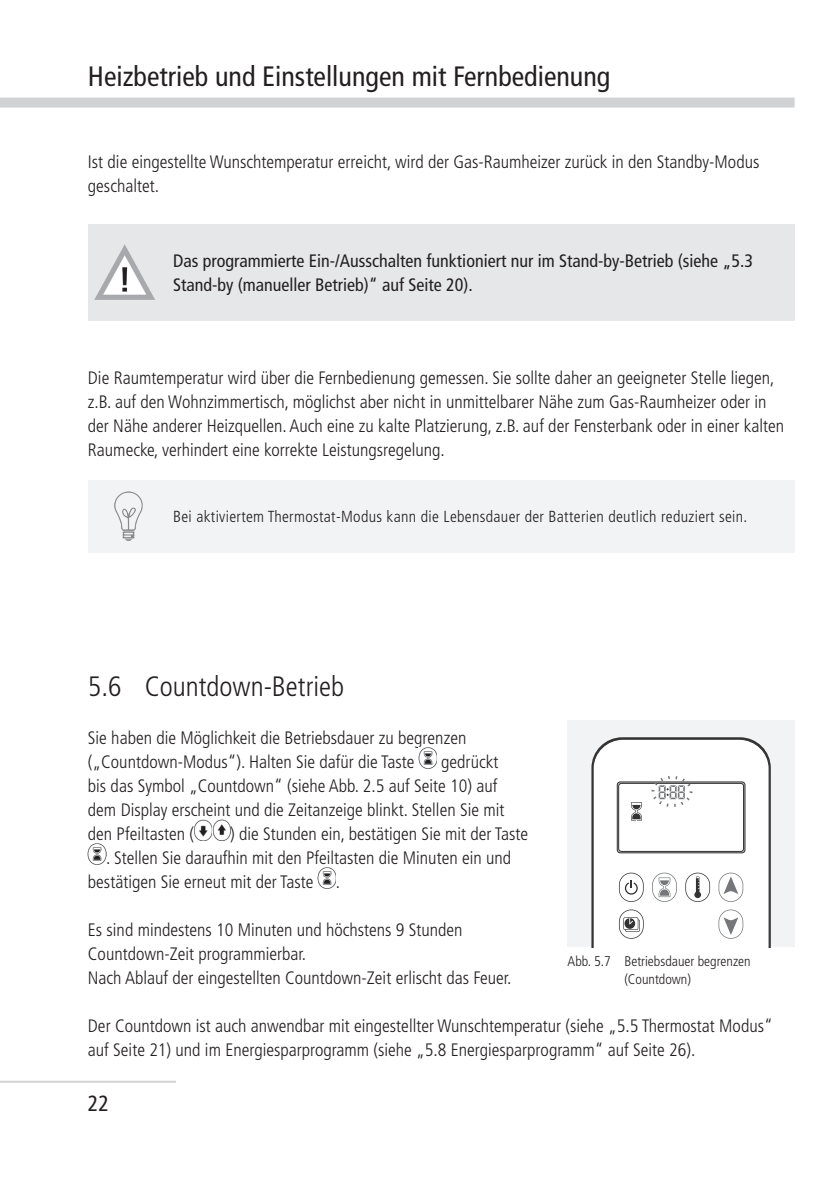
<style>
.page{position:relative;width:840px;height:1191px;background:#fff}
.page>*{position:absolute;margin:0;border:0;box-sizing:border-box;transform-origin:0 0}
.t1{font:condensed 28px "Frutiger LT";color:#231f20}
.t2{font:300 condensed 28px "Frutiger LT";color:#231f20}
.t3{font:condensed 22px "Frutiger LT";color:#231f20}
.t4{font:300 condensed 18px/24px "Frutiger LT";color:#231f20}
.t5{font:condensed 18px/24px "Frutiger LT";color:#231f20}
.t6{font:300 condensed 16px "Frutiger LT";letter-spacing:.02em;color:#231f20}
.t7{font:300 condensed 14px/18px "Frutiger LT";color:#231f20;text-align:center}
</style>
<div class="page">
<div style="left:0;top:98px;width:794px;height:10px;background:#d1d2d4"></div>
<hr style="left:0;top:1080px;width:176px;height:2px;background:#d1d2d4">
<img style="left:418px;top:747px;width:18px;height:21px">
<img style="left:194px;top:819px;width:36px;height:21px">
<img style="left:88px;top:843px;width:18px;height:21px">
<img style="left:318px;top:867px;width:18px;height:21px">
<div style="left:88px;top:224px;width:706px;height:96px;background:#e6e7e9"></div>
<img style="left:95px;top:244px;width:60px;height:56px">
<div style="left:88px;top:480px;width:706px;height:72px;background:#f2f3f4"></div>
<img style="left:114px;top:491px;width:29px;height:50px">
<div style="left:567px;top:720px;width:227px;height:227px;background:#f2f3f4"></div>
<svg style="left:591px;top:737px;width:179px;height:210px"></svg>
<div style="left:651px;top:776px;width:41px;height:31px;border:3px dashed #75777a;border-radius:50%"></div>
<h1 class="t1" style="left:88px;top:60px;width:523px">Heizbetrieb und Einstellungen mit Fernbedienung</h1>
<p class="t4" style="left:88px;top:150px;width:672px">Ist die eingestellte Wunschtemperatur erreicht, wird der Gas-Raumheizer zurück in den Standby-Modus geschaltet.</p>
<p class="t5" style="left:173px;top:249px;width:581px">Das programmierte Ein-/Ausschalten funktioniert nur im Stand-by-Betrieb (siehe „5.3<br>Stand-by (manueller Betrieb)“ auf Seite 20).</p>
<p class="t4" style="left:88px;top:366px;width:697px">Die Raumtemperatur wird über die Fernbedienung gemessen. Sie sollte daher an geeigneter Stelle liegen, z.B. auf den Wohnzimmertisch, möglichst aber nicht in unmittelbarer Nähe zum Gas-Raumheizer oder in der Nähe anderer Heizquellen. Auch eine zu kalte Platzierung, z.B. auf der Fensterbank oder in einer kalten Raumecke, verhindert eine korrekte Leistungsregelung.</p>
<p class="t6" style="left:173px;top:507px;width:575px">Bei aktiviertem Thermostat-Modus kann die Lebensdauer der Batterien deutlich reduziert sein.</p>
<h1 class="t2" style="left:88px;top:670px;width:257px">5.6 Countdown-Betrieb</h1>
<p class="t4" style="left:88px;top:726px;width:379px">Sie haben die Möglichkeit die Betriebsdauer zu begrenzen („Countdown-Modus“). Halten Sie dafür die Taste</p>
<p class="t4" style="left:88px;top:750px;width:417px;text-indent:353px">gedrückt bis das Symbol „Countdown“ (siehe Abb. 2.5 auf Seite 10) auf dem Display erscheint und die Zeitanzeige blinkt. Stellen Sie mit den Pfeiltasten (</p>
<p class="t4" style="left:230px;top:822px;width:299px">) die Stunden ein, bestätigen Sie mit der Taste</p>
<p class="t4" style="left:106px;top:846px;width:406px">. Stellen Sie daraufhin mit den Pfeiltasten die Minuten ein und</p>
<p class="t4" style="left:88px;top:870px;width:254px">bestätigen Sie erneut mit der Taste .</p>
<p class="t4" style="left:88px;top:918px;width:425px">Es sind mindestens 10 Minuten und höchstens 9 Stunden<br>Countdown-Zeit programmierbar.<br>Nach Ablauf der eingestellten Countdown-Zeit erlischt das Feuer.</p>
<p class="t4" style="left:88px;top:1014px;width:685px">Der Countdown ist auch anwendbar mit eingestellter Wunschtemperatur (siehe „5.5 Thermostat Modus“ auf Seite 21) und im Energiesparprogramm (siehe „5.8 Energiesparprogramm“ auf Seite 26).</p>
<p class="t7" style="left:567px;top:952px;width:184px">Abb. 5.7 Betriebsdauer begrenzen (Countdown)</p>
<p class="t3" style="left:88px;top:1090px;width:23px">22</p>
</div>
